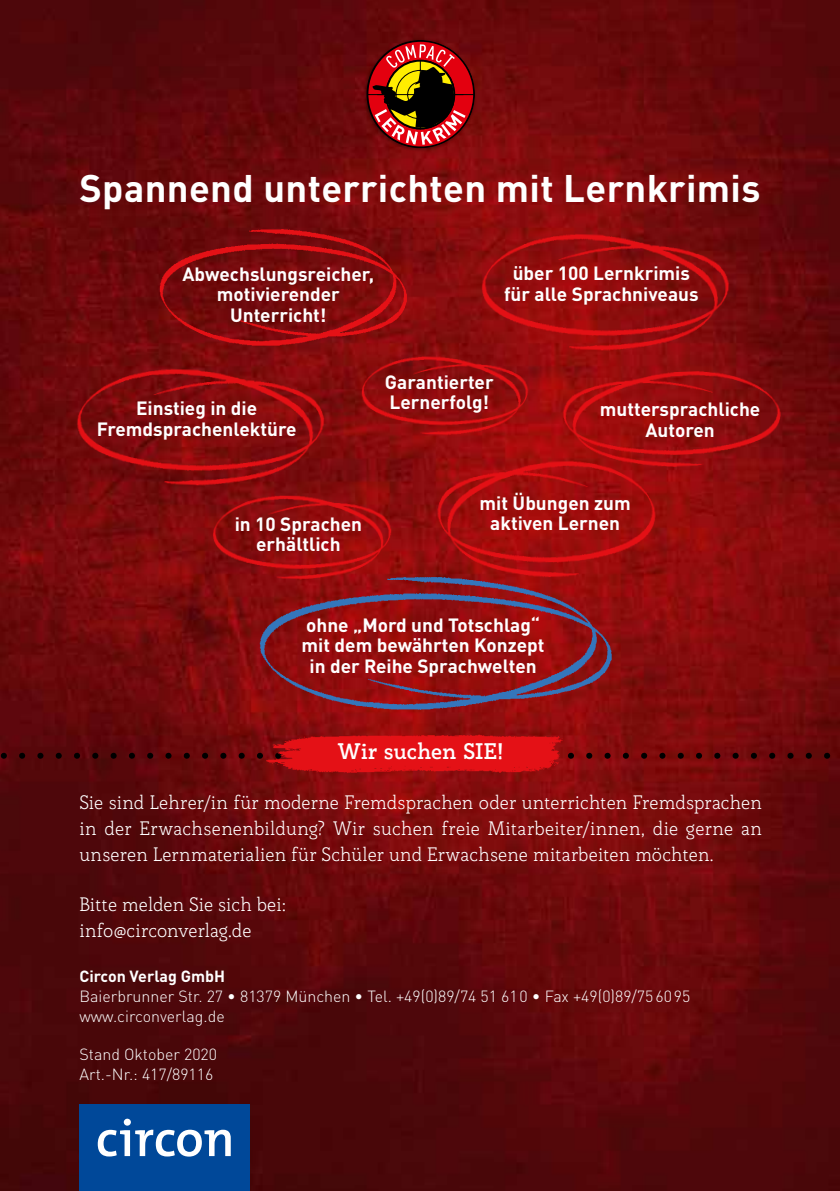
<style>
.page{position:relative;width:840px;height:1191px;background:#fff}
.page>*{position:absolute;margin:0;border:0;box-sizing:border-box;transform-origin:0 0}
.t1{font:600 52px "The Mix C5";letter-spacing:-.005em;color:#fff}
.t2{font:700 38px "DINOT";letter-spacing:.01em;color:#fff}
.t3{font:700 22px "Rogliano";letter-spacing:-.005em;color:#fff}
.t4{font:700 19px/20.4px "DINOT";color:#fff;text-align:center}
.t5{font:300 19px/26px "Rogliano";letter-spacing:.005em;color:#fff;text-align:justify}
.t6{font:300 16px/20px "DINOT";color:#fff}
.t7{font:700 16px "DINOT";color:#fff}
</style>
<div class="page">
<img style="left:0;top:0;width:839px;height:1191px">
<svg style="left:0;top:752px;width:840px;height:6px;background:#510608"></svg>
<img style="left:260px;top:728px;width:309px;height:47px">
<img style="left:477px;top:228px;width:262px;height:144px">
<img style="left:72px;top:363px;width:263px;height:144px">
<img style="left:210px;top:492px;width:188px;height:101px">
<img style="left:428px;top:456px;width:230px;height:142px">
<img style="left:553px;top:366px;width:230px;height:119px">
<img style="left:157px;top:213px;width:258px;height:135px">
<img style="left:257px;top:567px;width:357px;height:152px">
<img style="left:358px;top:352px;width:177px;height:98px">
<div style="left:80px;top:1104px;width:169px;height:87px;background:#004899"></div>
<div style="left:363px;top:38px;width:113px;height:113px;background:#000;opacity:.3"></div>
<svg style="left:365px;top:40px;width:109px;height:108px;background:#8c2b1a"></svg>
<h2 class="t2" style="left:79px;top:164px;width:682px">Spannend unterrichten mit Lernkrimis</h2>
<p class="t4" style="left:182px;top:263px;width:193px">Abwechslungsreicher, motivierender<br>Unterricht!</p>
<p class="t4" style="left:504px;top:262px;width:196px">über 100 Lernkrimis für alle Sprachniveaus</p>
<p class="t4" style="left:97px;top:397px;width:201px">Einstieg in die<br>Fremdsprachenlektüre</p>
<p class="t4" style="left:385px;top:371px;width:110px;text-align:left">Garantierter<br>Lernerfolg!</p>
<p class="t4" style="left:599px;top:398px;width:162px">muttersprachliche<br>Autoren</p>
<p class="t4" style="left:234px;top:513px;width:129px">in 10 Sprachen erhältlich</p>
<p class="t4" style="left:479px;top:492px;width:152px">mit Übungen zum aktiven Lernen</p>
<p class="t4" style="left:301px;top:614px;width:244px">ohne „Mord und Totschlag“ mit dem bewährten Konzept in der Reihe Sprachwelten</p>
<p class="t3" style="left:338px;top:737px;width:167px">Wir suchen SIE!</p>
<p class="t5" style="left:79px;top:789px;width:683px">Sie sind Lehrer/in für moderne Fremdsprachen oder unterrichten Fremdsprachen in der Erwachsenenbildung? Wir suchen freie Mitarbeiter/innen, die gerne an unseren Lernmaterialien für Schüler und Erwachsene mitarbeiten möchten.</p>
<p class="t5" style="left:79px;top:891px;width:208px">Bitte melden Sie sich bei: info@circonverlag.de</p>
<p class="t7" style="left:79px;top:965px;width:147px">Circon Verlag GmbH</p>
<p class="t6" style="left:79px;top:985px;width:612px">Baierbrunner Str. 27 • 81379 München • Tel. +49(0)89/74 51 610 • Fax +49(0)89/756095 www.circonverlag.de</p>
<p class="t6" style="left:79px;top:1043px;width:139px">Stand Oktober 2020<br>Art.-Nr.: 417/89116</p>
<h1 class="t1" style="left:96px;top:1104px;width:140px">circon</h1>
</div>
